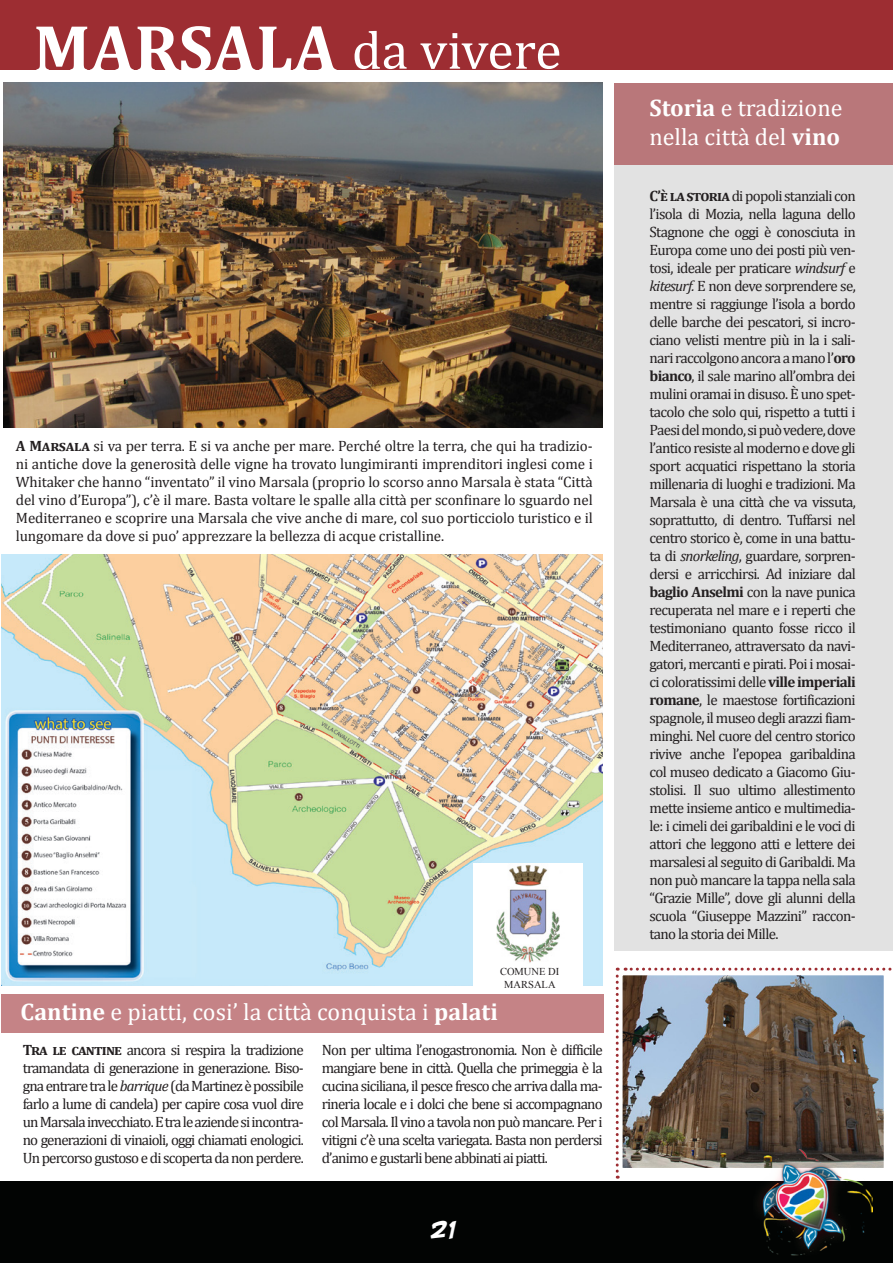
<style>
.page{position:relative;width:893px;height:1263px;background:#fff}
.page>*{position:absolute;margin:0;border:0;box-sizing:border-box;transform-origin:0 0}
.t1{font:54px "Cambria";letter-spacing:-.01em;color:#fff}
.t2{font:24px "Cambria";color:#fff}
.t3{font:700 19.2px "Riven Shield";color:#fff}
.t4{font:15px/18px "Cambria";letter-spacing:-.055em;color:#231f20;text-align:justify}
.t5{font:10.5px "Times New Roman";color:#231f20}
.s1{font-weight:700;font-size:67.5px}
.s2{font-weight:700}
.s3{font-style:italic}
</style>
<div class="page">
<img style="left:3px;top:83px;width:600px;height:345px">
<div style="left:614px;top:83px;width:279px;height:867px;background:#e2e2e2"></div>
<div style="left:614px;top:83px;width:279px;height:81px;background:#b9777a"></div>
<div style="left:0;top:0;width:893px;height:69px;background:#9d2d32"></div>
<div style="left:1px;top:994px;width:603px;height:38px;background:#c58386"></div>
<img style="left:2px;top:554px;width:601px;height:431px">
<div style="left:0;top:1181px;width:893px;height:82px;background:#020403"></div>
<img style="left:623px;top:976px;width:260px;height:191px">
<div style="left:615px;top:968px;width:276px;height:207px;border:7px solid #fff"></div>
<svg style="left:625px;top:968px;width:267px;height:3px"></svg>
<svg style="left:616px;top:968px;width:3px;height:211px"></svg>
<img style="left:750px;top:1149px;width:122px;height:107px">
<div style="left:474px;top:863px;width:109px;height:126px;background:#fff"></div>
<img style="left:496px;top:865px;width:64px;height:98px">
<p class="t1" style="left:33px;top:18px;width:530px"><span class="s1">MARSALA</span> da vivere</p>
<p class="t4" style="left:16px;top:437px;width:578px"><span class="s2">A Marsala</span> si va per terra. E si va anche per mare. Perché oltre la terra, che qui ha tradizio&shy;ni antiche dove la generosità delle vigne ha trovato lungimiranti imprenditori inglesi come i Whitaker che hanno “inventato” il vino Marsala (proprio lo scorso anno Marsala è stata “Città del vino d’Europa”), c’è il mare. Basta voltare le spalle alla città per sconfinare lo sguardo nel Mediterraneo e scoprire una Marsala che vive anche di mare, col suo porticciolo turistico e il lungomare da dove si puo’ apprezzare la bellezza di acque cristalline.</p>
<p class="t5" style="left:500px;top:964px;width:61px">COMUNE DI</p>
<p class="t5" style="left:504px;top:977px;width:53px">MARSALA</p>
<p class="t2" style="left:21px;top:998px;width:479px"><span class="s2">Cantine</span> e piatti, cosi’ la città conquista i <span class="s2">palati</span></p>
<p class="t4" style="left:23px;top:1040px;width:283px"><span class="s2">Tra le cantine</span> ancora si respira la tradizione tramandata di generazione in generazione. Biso&shy;gna entrare tra le <span class="s3">barrique</span> (da Martinez è possibile farlo a lume di candela) per capire cosa vuol dire un Marsala invecchiato. E tra le aziende si incontra&shy;no generazioni di vinaioli, oggi chiamati enologici.<br>Un percorso gustoso e di scoperta da non perdere.</p>
<p class="t4" style="left:322px;top:1040px;width:283px">Non per ultima l’enogastronomia. Non è difficile mangiare bene in città. Quella che primeggia è la cucina siciliana, il pesce fresco che arriva dalla ma&shy;rineria locale e i dolci che bene si accompagnano col Marsala. Il vino a tavola non può mancare. Per i vitigni c’è una scelta variegata. Basta non perdersi d’animo e gustarli bene abbinati ai piatti.</p>
<p class="t3" style="left:430px;top:1215px;width:29px">21</p>
<p class="t2" style="left:649px;top:94px;width:194px"><span class="s2">Storia</span> e tradizione</p>
<p class="t2" style="left:649px;top:123px;width:192px">nella città del <span class="s2">vino</span></p>
<p class="t4" style="left:649px;top:186px;width:208px"><span class="s2">C’è la storia</span> di popoli stanziali con l’isola di Mozia, nella laguna dello Stagnone che oggi è conosciuta in Europa come uno dei posti più ven&shy;tosi, ideale per praticare <span class="s3">windsurf</span> e <span class="s3">kitesurf.</span> E non deve sorprendere se, mentre si raggiunge l’isola a bordo delle barche dei pescatori, si incro&shy;ciano velisti mentre più in la i sali&shy;nari raccolgono ancora a mano l’<span class="s2">oro bianco</span>, il sale marino all’ombra dei mulini oramai in disuso. È uno spet&shy;tacolo che solo qui, rispetto a tutti i Paesi del mondo, si può vedere, dove l’antico resiste al moderno e dove gli sport acquatici rispettano la storia millenaria di luoghi e tradizioni. Ma Marsala è una città che va vissuta, soprattutto, di dentro. Tuffarsi nel centro storico è, come in una battu&shy;ta di <span class="s3">snorkeling</span>, guardare, sorpren&shy;dersi e arricchirsi. Ad iniziare dal <span class="s2">baglio Anselmi</span> con la nave punica recuperata nel mare e i reperti che testimoniano quanto fosse ricco il Mediterraneo, attraversato da navi&shy;gatori, mercanti e pirati. Poi i mosai&shy;ci coloratissimi delle <span class="s2">ville imperiali romane</span>, le maestose fortificazioni spagnole, il museo degli arazzi fiam&shy;minghi. Nel cuore del centro storico rivive anche l’epopea garibaldina col museo dedicato a Giacomo Giu&shy;stolisi. Il suo ultimo allestimento mette insieme antico e multimedia&shy;le: i cimeli dei garibaldini e le voci di attori che leggono atti e lettere dei marsalesi al seguito di Garibaldi. Ma non può mancare la tappa nella sala “Grazie Mille”, dove gli alunni della scuola “Giuseppe Mazzini” raccon&shy;tano la storia dei Mille.</p>
</div>
